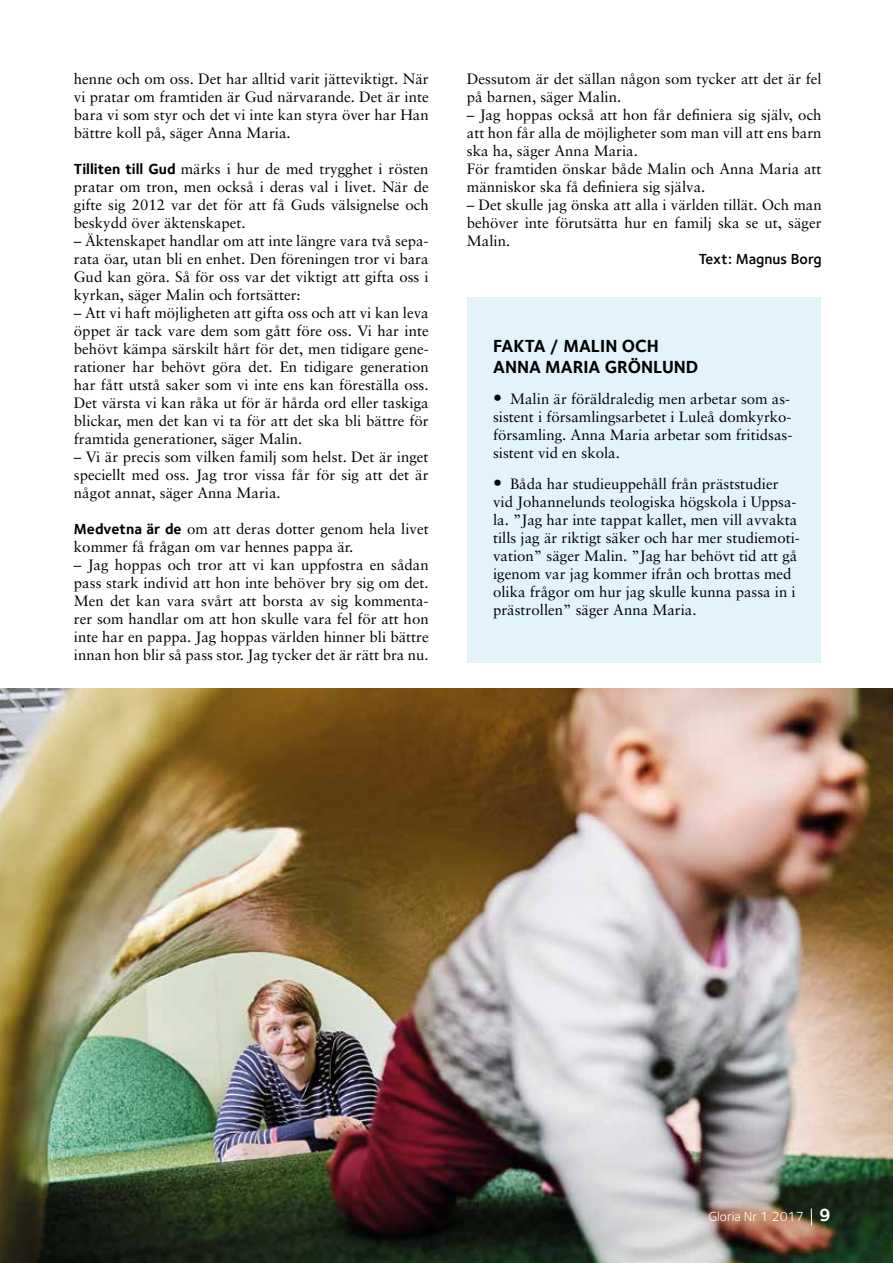
<style>
.page{position:relative;width:893px;height:1263px;background:#fff}
.page>*{position:absolute;margin:0;border:0;box-sizing:border-box;transform-origin:0 0}
.t1{font:700 18px/21.6px "Foundry Sterling";color:#000}
.t2{font:15px/18px "Sabon LT";color:#000;text-align:justify}
.t3{font:600 15px "Foundry Sterling";color:#000}
.t4{font:13.5px "Foundry Sterling";color:#fff}
.s1{font-family:"Foundry Sterling";font-weight:700}
.s2{font-size:18px}
.s3{font-weight:700;font-size:18px}
</style>
<div class="page">
<img style="left:0;top:688px;width:893px;height:575px">
<svg style="left:811px;top:1208px;width:1px;height:17px"></svg>
<div style="left:467px;top:297px;width:354px;height:366px;background:#e3f3fc"></div>
<p class="t2" style="left:74px;top:70px;width:356px">henne och om oss. Det har alltid varit jätteviktigt. När vi pratar om framtiden är Gud närvarande. Det är inte bara vi som styr och det vi inte kan styra över har Han bättre koll på, säger Anna Maria.</p>
<p class="t2" style="left:74px;top:160px;width:356px"><span class="s1">Tilliten till Gud</span> märks i hur de med trygghet i rösten pratar om tron, men också i deras val i livet. När de gifte sig 2012 var det för att få Guds välsignelse och beskydd över äktenskapet.</p>
<p class="t2" style="left:74px;top:232px;width:356px">– Äktenskapet handlar om att inte längre vara två sepa&shy;rata öar, utan bli en enhet. Den föreningen tror vi bara Gud kan göra. Så för oss var det viktigt att gifta oss i kyrkan, säger Malin och fortsätter:</p>
<p class="t2" style="left:74px;top:304px;width:356px">– Att vi haft möjligheten att gifta oss och att vi kan leva öppet är tack vare dem som gått före oss. Vi har inte behövt kämpa särskilt hårt för det, men tidigare gene&shy;rationer har behövt göra det. En tidigare generation har fått utstå saker som vi inte ens kan föreställa oss.<br>Det värsta vi kan råka ut för är hårda ord eller taskiga blickar, men det kan vi ta för att det ska bli bättre för framtida generationer, säger Malin.</p>
<p class="t2" style="left:74px;top:448px;width:356px">– Vi är precis som vilken familj som helst. Det är inget speciellt med oss. Jag tror vissa får för sig att det är något annat, säger Anna Maria.</p>
<p class="t2" style="left:74px;top:520px;width:356px"><span class="s1">Medvetna är de</span> om att deras dotter genom hela livet kommer få frågan om var hennes pappa är.</p>
<p class="t2" style="left:74px;top:556px;width:356px">– Jag hoppas och tror att vi kan uppfostra en sådan pass stark individ att hon inte behöver bry sig om det.<br>Men det kan vara svårt att borsta av sig kommenta&shy;rer som handlar om att hon skulle vara fel för att hon inte har en pappa. Jag hoppas världen hinner bli bättre innan hon blir så pass stor. Jag tycker det är rätt bra nu.</p>
<p class="t2" style="left:467px;top:70px;width:356px">Dessutom är det sällan någon som tycker att det är fel på barnen, säger Malin.</p>
<p class="t2" style="left:467px;top:106px;width:356px;text-align:left">– Jag hoppas också att hon får definiera sig själv, och att hon får alla de möjligheter som man vill att ens barn ska ha, säger Anna Maria.<br>För framtiden önskar både Malin och Anna Maria att människor ska få definiera sig själva.</p>
<p class="t2" style="left:467px;top:196px;width:356px">– Det skulle jag önska att alla i världen tillät. Och man behöver inte förutsätta hur en familj ska se ut, säger Malin.</p>
<p class="t3" style="left:699px;top:250px;width:124px">Text: Magnus Borg</p>
<p class="t1" style="left:493px;top:334px;width:207px">FAKTA / MALIN OCH<br>ANNA MARIA GRÖNLUND</p>
<p class="t2" style="left:493px;top:390px;width:301px;text-align:left"><span class="s2">•</span> Malin är föräldraledig men arbetar som as&shy;sistent i församlingsarbetet i Luleå domkyrko&shy;församling. Anna Maria arbetar som fritidsas&shy;sistent vid en skola.</p>
<p class="t2" style="left:493px;top:474px;width:308px;text-align:left"><span class="s2">•</span> Båda har studieuppehåll från präststudier vid Johannelunds teologiska högskola i Uppsa&shy;la. ”Jag har inte tappat kallet, men vill avvakta tills jag är riktigt säker och har mer studiemoti&shy;vation” säger Malin. ”Jag har behövt tid att gå igenom var jag kommer ifrån och brottas med olika frågor om hur jag skulle kunna passa in i prästrollen” säger Anna Maria.</p>
<p class="t4" style="left:708px;top:1208px;width:124px">Gloria Nr 1 2017 <span class="s3">9</span></p>
</div>
